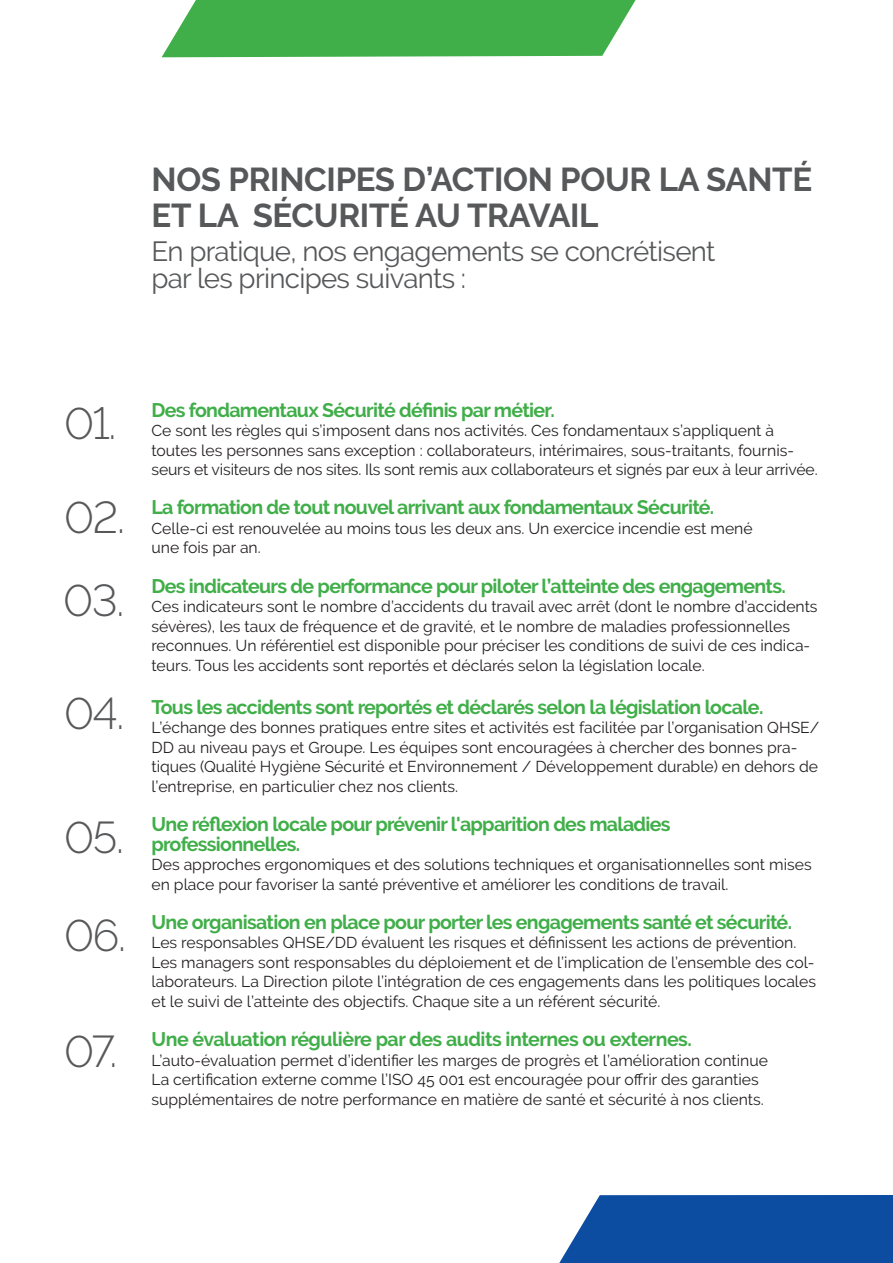
<style>
.page{position:relative;width:893px;height:1263px;background:#fff}
.page>*{position:absolute;margin:0;border:0;box-sizing:border-box;transform-origin:0 0}
.t1{font:300 44.4px/94.7px "Raleway";letter-spacing:-.03em;color:#57585a}
.t2{font:700 33px/36px "Raleway";letter-spacing:-.01em;color:#57585a}
.t3{font:27.75px/26.2px "Raleway";letter-spacing:-.025em;color:#57585a}
.t4{font:700 19.65px/19.6px "Raleway";letter-spacing:-.035em;color:#40ae49}
.t5{font:15.75px/19.5px "Raleway";color:#231f20}
</style>
<div class="page">
<svg style="left:162px;top:0;width:474px;height:57px;background:#4fb457"></svg>
<svg style="left:559px;top:1195px;width:334px;height:68px;background:#1c58a6"></svg>
<h2 class="t2" style="left:152px;top:162px;width:662px">NOS PRINCIPES D’ACTION POUR LA SANTÉ<br>ET LA SÉCURITÉ AU TRAVAIL</h2>
<h3 class="t3" style="left:152px;top:238px;width:565px">En pratique, nos engagements se concrétisent par les principes suivants :</h3>
<h1 class="t1" style="left:64px;top:376px;width:62px">01.<br>02.</h1>
<h1 class="t1" style="left:63px;top:552px;width:63px">03.</h1>
<h1 class="t1" style="left:64px;top:665px;width:62px">04.</h1>
<h1 class="t1" style="left:64px;top:790px;width:61px">05.</h1>
<h1 class="t1" style="left:64px;top:888px;width:63px">06.</h1>
<h1 class="t1" style="left:64px;top:1004px;width:55px">07.</h1>
<p class="t4" style="left:152px;top:400px;width:405px">Des fondamentaux Sécurité définis par métier.</p>
<p class="t5" style="left:152px;top:421px;width:668px">Ce sont les règles qui s’imposent dans nos activités. Ces fondamentaux s’appliquent à toutes les personnes sans exception : collaborateurs, intérimaires, sous-traitants, fournis&shy;seurs et visiteurs de nos sites. Ils sont remis aux collaborateurs et signés par eux à leur arrivée.</p>
<p class="t4" style="left:152px;top:498px;width:564px">La formation de tout nouvel arrivant aux fondamentaux Sécurité.</p>
<p class="t5" style="left:152px;top:518px;width:603px">Celle-ci est renouvelée au moins tous les deux ans. Un exercice incendie est mené une fois par an.</p>
<p class="t4" style="left:152px;top:576px;width:636px">Des indicateurs de performance pour piloter l’atteinte des engagements.</p>
<p class="t5" style="left:152px;top:597px;width:668px">Ces indicateurs sont le nombre d’accidents du travail avec arrêt (dont le nombre d’accidents sévères), les taux de fréquence et de gravité, et le nombre de maladies professionnelles reconnues. Un référentiel est disponible pour préciser les conditions de suivi de ces indica&shy;teurs. Tous les accidents sont reportés et déclarés selon la législation locale.</p>
<p class="t4" style="left:152px;top:697px;width:613px">Tous les accidents sont reportés et déclarés selon la législation locale.</p>
<p class="t5" style="left:152px;top:718px;width:669px">L’échange des bonnes pratiques entre sites et activités est facilitée par l’organisation QHSE/ DD au niveau pays et Groupe. Les équipes sont encouragées à chercher des bonnes pra&shy;tiques (Qualité Hygiène Sécurité et Environnement / Développement durable) en dehors de l’entreprise, en particulier chez nos clients.</p>
<p class="t4" style="left:152px;top:814px;width:521px">Une réflexion locale pour prévenir l'apparition des maladies professionnelles.</p>
<p class="t5" style="left:152px;top:855px;width:662px">Des approches ergonomiques et des solutions techniques et organisationnelles sont mises en place pour favoriser la santé préventive et améliorer les conditions de travail.</p>
<p class="t4" style="left:152px;top:912px;width:642px">Une organisation en place pour porter les engagements santé et sécurité.</p>
<p class="t5" style="left:152px;top:933px;width:666px">Les responsables QHSE/DD évaluent les risques et définissent les actions de prévention.<br>Les managers sont responsables du déploiement et de l’implication de l’ensemble des col&shy;laborateurs. La Direction pilote l’intégration de ces engagements dans les politiques locales et le suivi de l’atteinte des objectifs. Chaque site a un référent sécurité.</p>
<p class="t4" style="left:152px;top:1029px;width:542px">Une évaluation régulière par des audits internes ou externes.</p>
<p class="t5" style="left:152px;top:1050px;width:618px">L’auto-évaluation permet d’identifier les marges de progrès et l’amélioration continue<br>La certification externe comme l’ISO 45 001 est encouragée pour offrir des garanties supplémentaires de notre performance en matière de santé et sécurité à nos clients.</p>
</div>
